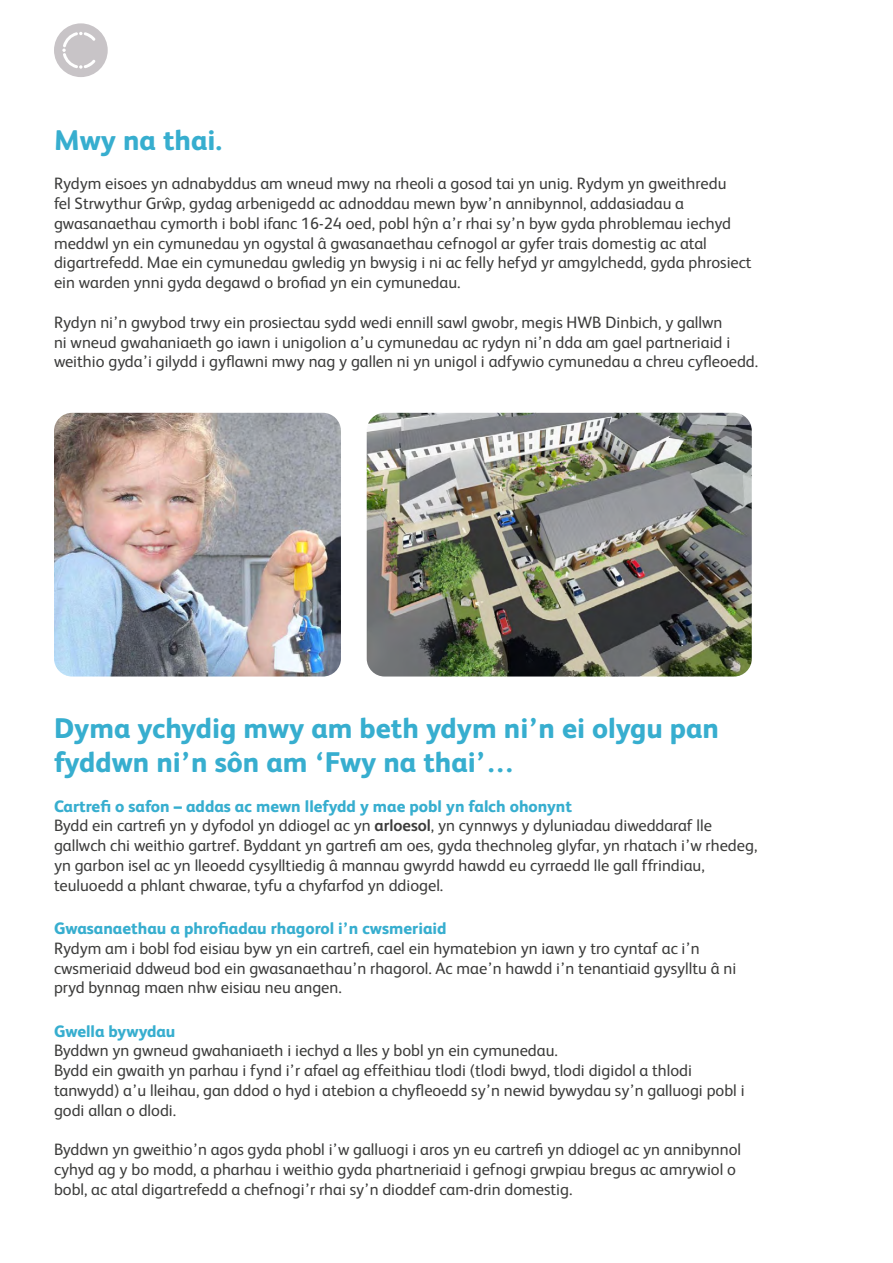
<style>
.page{position:relative;width:893px;height:1263px;background:#fff}
.page>*{position:absolute;margin:0;border:0;box-sizing:border-box;transform-origin:0 0}
.t1{font:800 28.5px/34.2px "FS Albert";color:#37aecf}
.t2{font:16.5px/19.8px "FS Albert";color:#3c3c3b}
.t3{font:800 16.5px "FS Albert";color:#37aecf}
.s1{font-weight:800;color:#37aecf}
.s2{font-weight:700}
</style>
<div class="page">
<svg style="left:54px;top:23px;width:54px;height:54px"></svg>
<img style="left:54px;top:413px;width:287px;height:263px">
<img style="left:367px;top:413px;width:385px;height:263px">
<h1 class="t1" style="left:54px;top:121px;width:170px">Mwy na thai.</h1>
<p class="t2" style="left:54px;top:173px;width:699px">Rydym eisoes yn adnabyddus am wneud mwy na rheoli a gosod tai yn unig. Rydym yn gweithredu<br>fel Strwythur Grŵp, gydag arbenigedd ac adnoddau mewn byw’n annibynnol, addasiadau a gwasanaethau cymorth i bobl ifanc 16-24 oed, pobl hŷn a’r rhai sy’n byw gyda phroblemau iechyd meddwl yn ein cymunedau yn ogystal â gwasanaethau cefnogol ar gyfer trais domestig ac atal digartrefedd. Mae ein cymunedau gwledig yn bwysig i ni ac felly hefyd yr amgylchedd, gyda phrosiect ein warden ynni gyda degawd o brofiad yn ein cymunedau.</p>
<p class="t2" style="left:54px;top:311px;width:706px">Rydyn ni’n gwybod trwy ein prosiectau sydd wedi ennill sawl gwobr, megis HWB Dinbich, y gallwn<br>ni wneud gwahaniaeth go iawn i unigolion a’u cymunedau ac rydyn ni’n dda am gael partneriaid i weithio gyda’i gilydd i gyflawni mwy nag y gallen ni yn unigol i adfywio cymunedau a chreu cyfleoedd.</p>
<h1 class="t1" style="left:54px;top:709px;width:667px">Dyma ychydig mwy am beth ydym ni’n ei olygu pan fyddwn ni’n sôn am ‘Fwy na thai’…</h1>
<p class="t2" style="left:54px;top:795px;width:705px"><span class="s1">Cartrefi o safon – addas ac mewn llefydd y mae pobl yn falch ohonynt<br></span>Bydd ein cartrefi yn y dyfodol yn ddiogel ac yn <span class="s2">arloesol</span>, yn cynnwys y dyluniadau diweddaraf lle gallwch chi weithio gartref. Byddant yn gartrefi am oes, gyda thechnoleg glyfar, yn rhatach i’w rhedeg, yn garbon isel ac yn lleoedd cysylltiedig â mannau gwyrdd hawdd eu cyrraedd lle gall ffrindiau, teuluoedd a phlant chwarae, tyfu a chyfarfod yn ddiogel.</p>
<p class="t3" style="left:54px;top:916px;width:394px">Gwasanaethau a phrofiadau rhagorol i’n cwsmeriaid</p>
<p class="t2" style="left:54px;top:937px;width:684px">Rydym am i bobl fod eisiau byw yn ein cartrefi, cael ein hymatebion yn iawn y tro cyntaf ac i’n cwsmeriaid ddweud bod ein gwasanaethau’n rhagorol. Ac mae’n hawdd i’n tenantiaid gysylltu â ni pryd bynnag maen nhw eisiau neu angen.</p>
<p class="t3" style="left:54px;top:1019px;width:123px">Gwella bywydau</p>
<p class="t2" style="left:54px;top:1040px;width:692px">Byddwn yn gwneud gwahaniaeth i iechyd a lles y bobl yn ein cymunedau.<br>Bydd ein gwaith yn parhau i fynd i’r afael ag effeithiau tlodi (tlodi bwyd, tlodi digidol a thlodi tanwydd) a’u lleihau, gan ddod o hyd i atebion a chyfleoedd sy’n newid bywydau sy’n galluogi pobl i godi allan o dlodi.</p>
<p class="t2" style="left:54px;top:1139px;width:689px">Byddwn yn gweithio’n agos gyda phobl i’w galluogi i aros yn eu cartrefi yn ddiogel ac yn annibynnol cyhyd ag y bo modd, a pharhau i weithio gyda phartneriaid i gefnogi grwpiau bregus ac amrywiol o bobl, ac atal digartrefedd a chefnogi’r rhai sy’n dioddef cam-drin domestig.</p>
</div>
